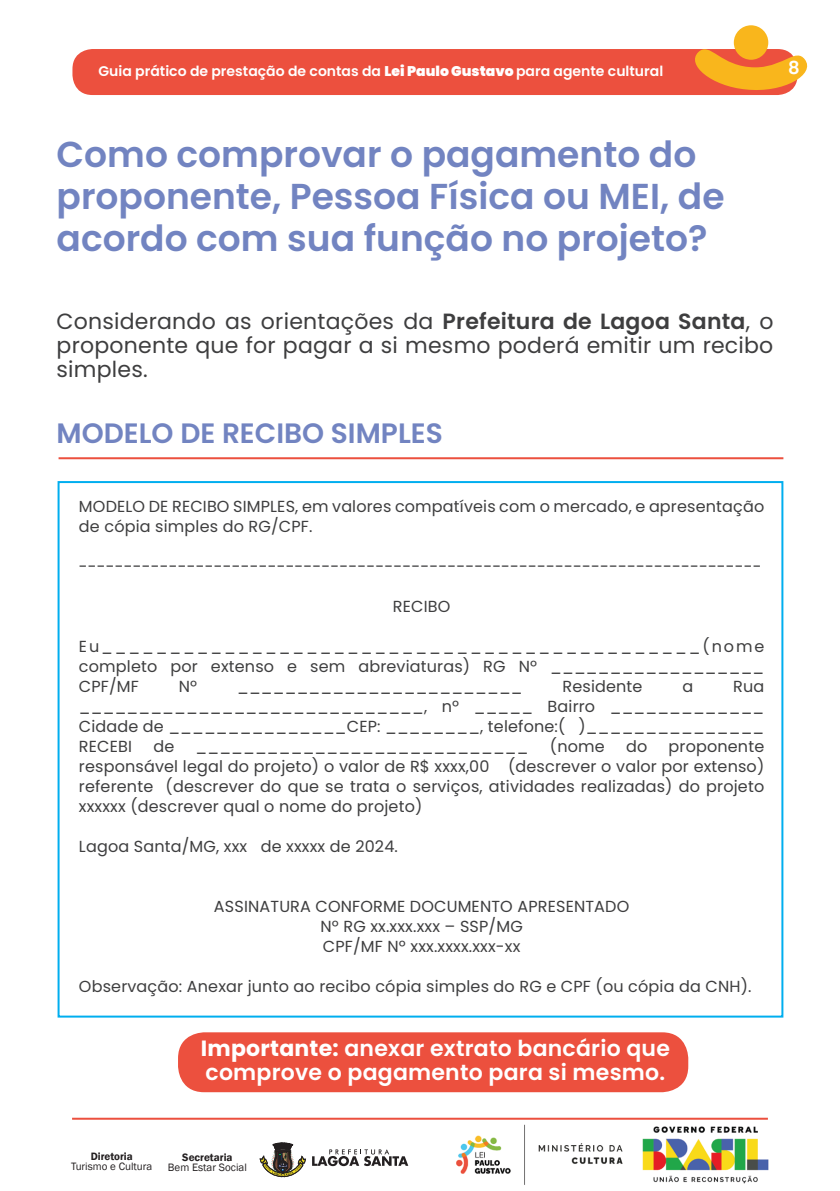
<style>
.page{position:relative;width:840px;height:1191px;background:#fff}
.page>*{position:absolute;margin:0;border:0;box-sizing:border-box;transform-origin:0 0}
.t1{font:600 36px/42px "Poppins";color:#7284c1}
.t2{font:600 28px "Poppins";color:#7284c1}
.t3{font:22px/24px "Poppins";letter-spacing:.01em;color:#3e3e3f;text-align:justify}
.t4{font:600 22px/24px "Poppins";letter-spacing:.01em;color:#fff}
.t5{font:600 18px "Poppins";color:#fff}
.t6{font:16px/20px "Poppins";letter-spacing:.01em;color:#3e3e3f;text-align:justify}
.t7{font:600 14px "Poppins";color:#fff}
.t8{font:11px "Franklin Gothic";color:#231f20}
.t9{font:600 11px "Franklin Gothic";color:#231f20}
.s1{font-weight:900}
.s2{font-weight:600}
.s3{font-weight:700}
</style>
<div class="page">
<img style="left:456px;top:1125px;width:313px;height:60px">
<hr style="left:72px;top:1117px;width:695px;height:2px;background:#ec503e">
<svg style="left:260px;top:1143px;width:45px;height:34px"></svg>
<svg style="left:312px;top:1149px;width:96px;height:17px"></svg>
<div style="left:72px;top:49px;width:725px;height:46px;background:#ec503e;border-radius:20px"></div>
<div style="left:58px;top:481px;width:725px;height:536px;background:#fff;border:2px solid #00aeef"></div>
<div style="left:178px;top:1032px;width:510px;height:60px;background:#ec503e;border-radius:26px"></div>
<hr style="left:59px;top:457px;width:724px;height:2px;background:#ec503e">
<svg style="left:695px;top:40px;width:113px;height:51px"></svg>
<div style="left:733px;top:25px;width:34px;height:35px;background:#f9b61c;border-radius:50%"></div>
<p class="t7" style="left:98px;top:63px;width:566px">Guia prático de prestação de contas da <span class="s1">Lei Paulo Gustavo</span> para agente cultural</p>
<p class="t5" style="left:787px;top:57px;width:13px">8</p>
<h1 class="t1" style="left:57px;top:133px;width:669px">Como comprovar o pagamento do proponente, Pessoa Física ou MEI, de acordo com sua função no projeto?</h1>
<h3 class="t3" style="left:57px;top:310px;width:718px">Considerando as orientações da <span class="s2">Prefeitura de Lagoa Santa</span>, o proponente que for pagar a si mesmo poderá emitir um recibo simples.</h3>
<h2 class="t2" style="left:57px;top:417px;width:387px">MODELO DE RECIBO SIMPLES</h2>
<p class="t6" style="left:79px;top:496px;width:686px">MODELO DE RECIBO SIMPLES, em valores compatíveis com o mercado, e apresentação de cópia simples do RG/CPF.</p>
<p class="t6" style="left:79px;top:556px;width:684px">----------------------------------------------------------------------------</p>
<p class="t6" style="left:392px;top:596px;width:59px">RECIBO</p>
<p class="t6" style="left:79px;top:636px;width:686px">Eu____________________________________________(nome completo por extenso e sem abreviaturas) RG Nº __________________ CPF/MF</p>
<p class="t6" style="left:562px;top:676px;width:81px">Residente</p>
<p class="t6" style="left:682px;top:676px;width:12px">a</p>
<p class="t6" style="left:179px;top:676px;width:20px">Nº</p>
<p class="t6" style="left:79px;top:676px;width:686px;text-indent:653px">Rua _____________________________, nº _____ Bairro _____________ Cidade de _______________CEP: ________, telefone:( )_______________ RECEBI</p>
<p class="t6" style="left:237px;top:676px;width:287px">________________________</p>
<p class="t6" style="left:549px;top:736px;width:56px">(nome</p>
<p class="t6" style="left:625px;top:736px;width:23px">do</p>
<p class="t6" style="left:153px;top:736px;width:22px">de</p>
<p class="t6" style="left:79px;top:736px;width:686px;text-indent:589px">proponente responsável legal do projeto) o valor de R$ xxxx,00 (descrever o valor por extenso) referente (descrever do que se trata o serviços, atividades realizadas) do projeto xxxxxx (descrever qual o nome do projeto)</p>
<p class="t6" style="left:79px;top:836px;width:320px">Lagoa Santa/MG, xxx de xxxxx de 2024.</p>
<p class="t6" style="left:195px;top:736px;width:334px">____________________________</p>
<p class="t6" style="left:214px;top:896px;width:416px;text-align:center">ASSINATURA CONFORME DOCUMENTO APRESENTADO<br>Nº RG xx.xxx.xxx – SSP/MG<br>CPF/MF Nº xxx.xxxx.xxx-xx</p>
<p class="t6" style="left:79px;top:976px;width:673px">Observação: Anexar junto ao recibo cópia simples do RG e CPF (ou cópia da CNH).</p>
<h3 class="t4" style="left:201px;top:1036px;width:470px"><span class="s3">Importante:</span> anexar extrato bancário que comprove o pagamento para si mesmo.</h3>
<p class="t9" style="left:91px;top:1149px;width:44px">Diretoria</p>
<p class="t8" style="left:71px;top:1159px;width:83px">Turismo e Cultura</p>
<p class="t9" style="left:182px;top:1150px;width:52px">Secretaria</p>
<p class="t8" style="left:168px;top:1160px;width:80px">Bem Estar Social</p>
</div>
